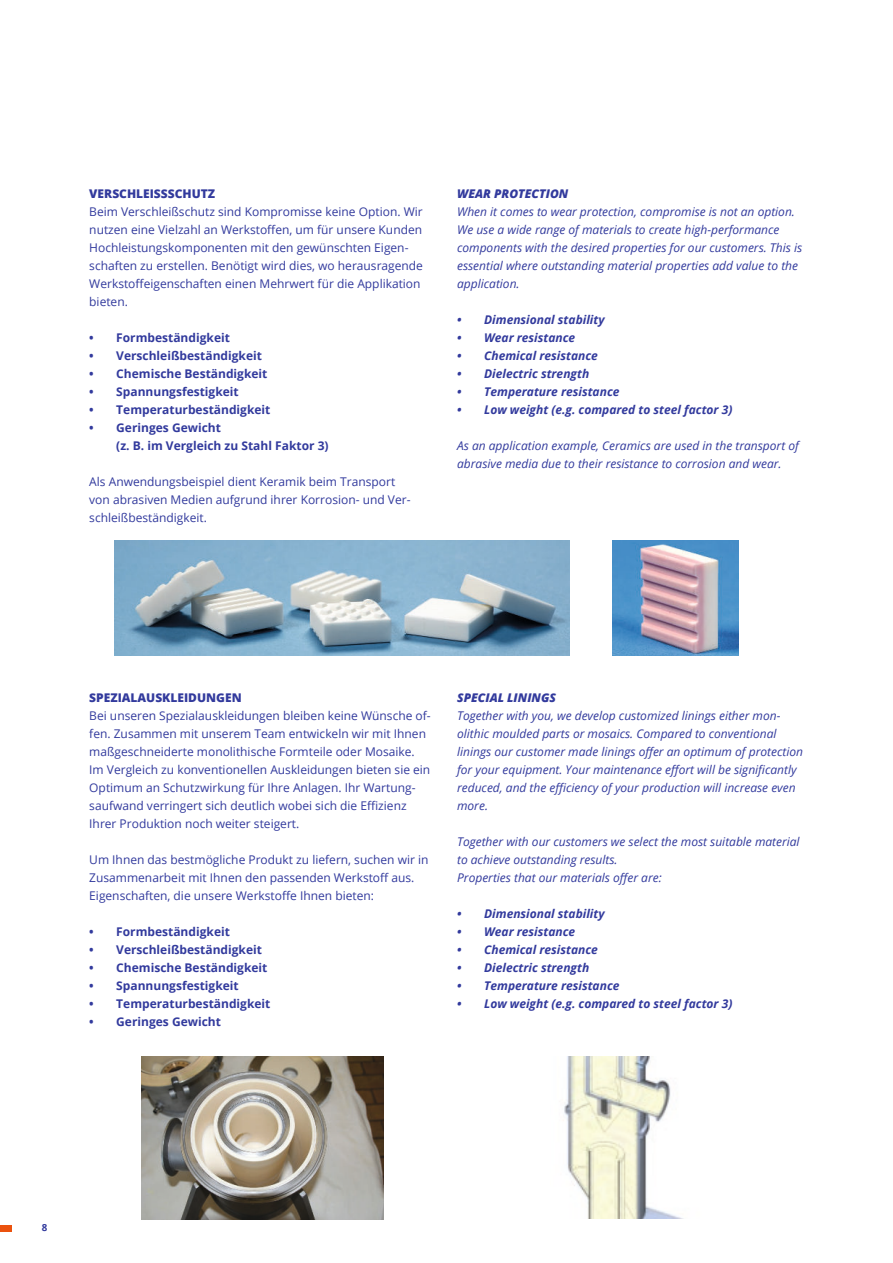
<style>
.page{position:relative;width:893px;height:1263px;background:#fff}
.page>*{position:absolute;margin:0;border:0;box-sizing:border-box;transform-origin:0 0}
.t1{font:12px/18px "Open Sans";color:#323a9d}
.t2{font:italic 12px/18px "Open Sans";color:#323a9d}
.t3{font:700 12px/18px "Open Sans";color:#323a9d}
.t4{font:italic 700 12px "Open Sans";color:#323a9d}
.t5{font:800 12px "Open Sans";color:#323a9d}
.t6{font:italic 800 12px "Open Sans";color:#323a9d}
.t7{font:700 9.75px "Open Sans";color:#323a9d}
</style>
<div class="page">
<img style="left:115px;top:540px;width:455px;height:116px">
<img style="left:612px;top:540px;width:126px;height:116px">
<img style="left:141px;top:1056px;width:243px;height:163px">
<img style="left:564px;top:1057px;width:117px;height:161px">
<div style="left:0;top:1225px;width:12px;height:7px;background:#eb520e"></div>
<p class="t5" style="left:89px;top:189px;width:127px">VERSCHLEISSSCHUTZ</p>
<p class="t1" style="left:89px;top:204px;width:335px">Beim Verschleißschutz sind Kompromisse keine Option. Wir nutzen eine Vielzahl an Werkstoffen, um für unsere Kunden Hochleistungskomponenten mit den gewünschten Eigen&shy;schaften zu erstellen. Benötigt wird dies, wo herausragende Werkstoffeigenschaften einen Mehrwert für die Applikation bieten.</p>
<p class="t3" style="left:89px;top:330px;width:142px">• Formbeständigkeit</p>
<p class="t3" style="left:89px;top:348px;width:174px">• Verschleißbeständigkeit</p>
<p class="t3" style="left:89px;top:366px;width:180px">• Chemische Beständigkeit</p>
<p class="t3" style="left:89px;top:384px;width:151px">• Spannungsfestigkeit</p>
<p class="t3" style="left:89px;top:402px;width:183px">• Temperaturbeständigkeit</p>
<p class="t3" style="left:116px;top:420px;width:214px;text-indent:-27px">• Geringes Gewicht<br>(z. B. im Vergleich zu Stahl Faktor 3)</p>
<p class="t1" style="left:89px;top:474px;width:323px">Als Anwendungsbeispiel dient Keramik beim Transport von abrasiven Medien aufgrund ihrer Korrosion- und Ver&shy;schleißbeständigkeit.</p>
<p class="t6" style="left:457px;top:189px;width:113px">WEAR PROTECTION</p>
<p class="t2" style="left:457px;top:204px;width:347px">When it comes to wear protection, compromise is not an option.<br>We use a wide range of materials to create high-performance components with the desired properties for our customers. This is essential where outstanding material properties add value to the application.</p>
<p class="t4" style="left:457px;top:315px;width:149px">• Dimensional stability</p>
<p class="t4" style="left:457px;top:333px;width:120px">• Wear resistance</p>
<p class="t4" style="left:457px;top:351px;width:142px">• Chemical resistance</p>
<p class="t4" style="left:457px;top:369px;width:134px">• Dielectric strength</p>
<p class="t4" style="left:457px;top:387px;width:164px">• Temperature resistance</p>
<p class="t4" style="left:457px;top:405px;width:277px">• Low weight (e.g. compared to steel factor 3)</p>
<p class="t2" style="left:457px;top:438px;width:343px">As an application example, Ceramics are used in the transport of abrasive media due to their resistance to corrosion and wear.</p>
<p class="t5" style="left:89px;top:693px;width:154px">SPEZIALAUSKLEIDUNGEN</p>
<p class="t1" style="left:89px;top:708px;width:343px">Bei unseren Spezialauskleidungen bleiben keine Wünsche of&shy;fen. Zusammen mit unserem Team entwickeln wir mit Ihnen maßgeschneiderte monolithische Formteile oder Mosaike.<br>Im Vergleich zu konventionellen Auskleidungen bieten sie ein Optimum an Schutzwirkung für Ihre Anlagen. Ihr Wartung&shy;saufwand verringert sich deutlich wobei sich die Effizienz Ihrer Produktion noch weiter steigert.</p>
<p class="t1" style="left:89px;top:850px;width:341px">Um Ihnen das bestmögliche Produkt zu liefern, suchen wir in<br>Zusammenarbeit mit Ihnen den passenden Werkstoff aus.<br>Eigenschaften, die unsere Werkstoffe Ihnen bieten:</p>
<p class="t3" style="left:89px;top:924px;width:142px">• Formbeständigkeit</p>
<p class="t3" style="left:89px;top:942px;width:174px">• Verschleißbeständigkeit</p>
<p class="t3" style="left:89px;top:960px;width:180px">• Chemische Beständigkeit</p>
<p class="t3" style="left:89px;top:978px;width:151px">• Spannungsfestigkeit</p>
<p class="t3" style="left:89px;top:996px;width:183px">• Temperaturbeständigkeit</p>
<p class="t3" style="left:89px;top:1014px;width:133px">• Geringes Gewicht</p>
<p class="t6" style="left:457px;top:693px;width:100px">SPECIAL LININGS</p>
<p class="t2" style="left:457px;top:706px;width:347px">Together with you, we develop customized linings either mon&shy;olithic moulded parts or mosaics. Compared to conventional linings our customer made linings offer an optimum of protection for your equipment. Your maintenance effort will be significantly reduced, and the efficiency of your production will increase even more.</p>
<p class="t2" style="left:457px;top:834px;width:344px">Together with our customers we select the most suitable material to achieve outstanding results.<br>Properties that our materials offer are:</p>
<p class="t4" style="left:457px;top:909px;width:149px">• Dimensional stability</p>
<p class="t4" style="left:457px;top:927px;width:120px">• Wear resistance</p>
<p class="t4" style="left:457px;top:945px;width:142px">• Chemical resistance</p>
<p class="t4" style="left:457px;top:963px;width:134px">• Dielectric strength</p>
<p class="t4" style="left:457px;top:981px;width:164px">• Temperature resistance</p>
<p class="t4" style="left:457px;top:999px;width:277px">• Low weight (e.g. compared to steel factor 3)</p>
<p class="t7" style="left:42px;top:1223px;width:7px">8</p>
</div>
